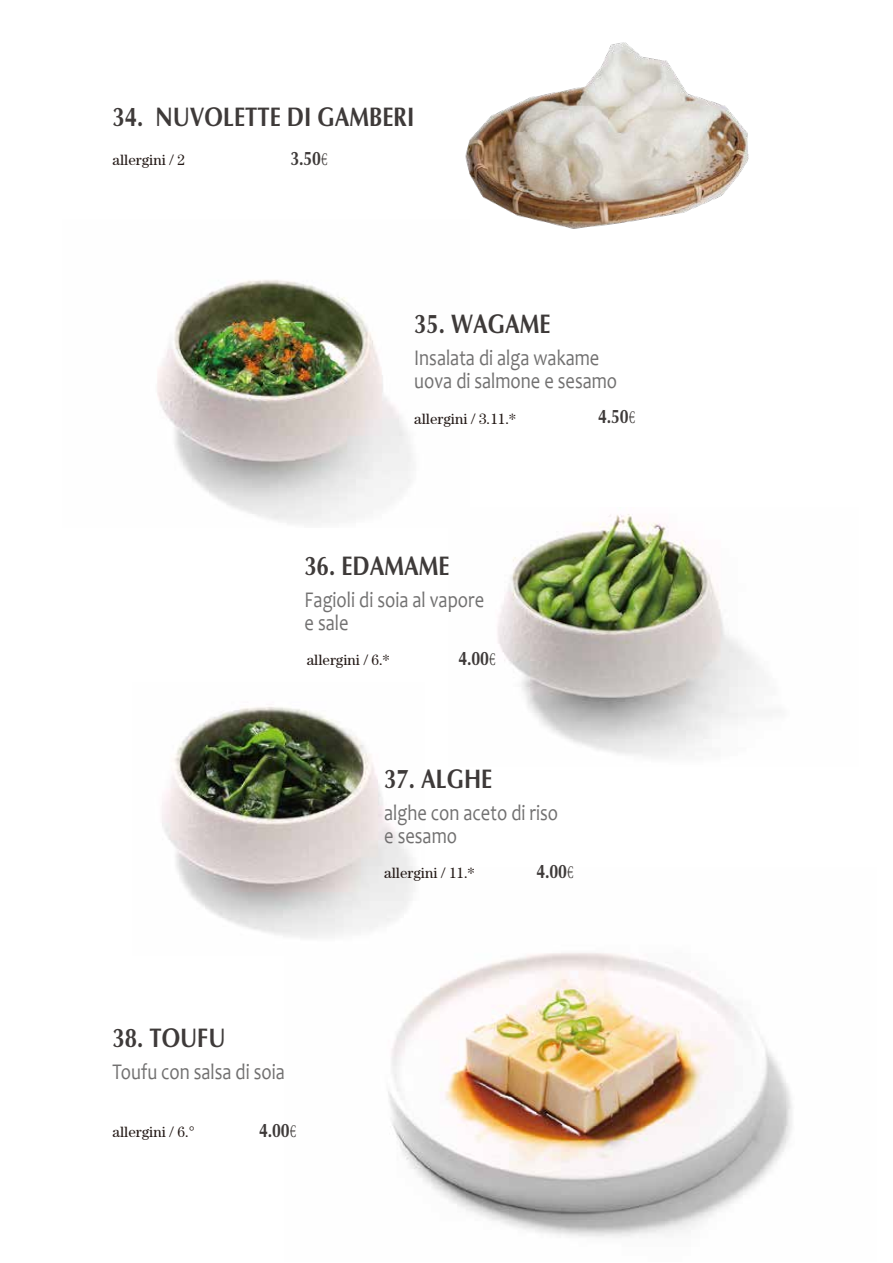
<style>
.page{position:relative;width:893px;height:1263px;background:#fff}
.page>*{position:absolute;margin:0;border:0;box-sizing:border-box;transform-origin:0 0}
.t1{font:27px "FZKANGFW GB1 0";color:#3e3a39;scale:.82 1}
.t2{font:22.5px/22.5px "Candara";color:#727171;scale:.82 1}
.t3{font:19.5px "FZKANGFW GB1 0";letter-spacing:-.01em;color:#3e3a39;scale:.82 1}
.t4{font:15px "FZSHJW GB1 0";color:#221815}
.s1{font-family:"Adobe Song Std";font-weight:300}
</style>
<div class="page">
<img style="left:497px;top:514px;width:263px;height:243px">
<img style="left:157px;top:280px;width:255px;height:243px">
<img style="left:388px;top:953px;width:404px;height:285px">
<img style="left:465px;top:42px;width:284px;height:187px">
<img style="left:162px;top:707px;width:263px;height:248px">
<p class="t1" style="left:113px;top:102px;width:370px">34. NUVOLETTE DI GAMBERI</p>
<p class="t4" style="left:113px;top:152px;width:74px">allergini / 2</p>
<p class="t3" style="left:291px;top:148px;width:48px">3.50<span class="s1">€</span></p>
<p class="t1" style="left:414px;top:309px;width:168px">35. WAGAME</p>
<p class="t2" style="left:414px;top:347px;width:249px">Insalata di alga wakame uova di salmone e sesamo</p>
<p class="t4" style="left:414px;top:411px;width:103px">allergini / 3.11.*</p>
<p class="t3" style="left:598px;top:406px;width:48px">4.50<span class="s1">€</span></p>
<p class="t1" style="left:305px;top:551px;width:178px">36. EDAMAME</p>
<p class="t2" style="left:305px;top:588px;width:221px">Fagioli di soia al vapore e sale</p>
<p class="t4" style="left:307px;top:652px;width:84px">allergini / 6.*</p>
<p class="t3" style="left:459px;top:647px;width:48px">4.00<span class="s1">€</span></p>
<p class="t1" style="left:113px;top:1023px;width:139px">38. TOUFU</p>
<p class="t2" style="left:113px;top:1060px;width:212px">Toufu con salsa di soia</p>
<p class="t4" style="left:113px;top:1124px;width:93px">allergini / 6.°</p>
<p class="t3" style="left:259px;top:1119px;width:48px">4.00<span class="s1">€</span></p>
<p class="t1" style="left:384px;top:764px;width:133px">37. ALGHE</p>
<p class="t2" style="left:384px;top:801px;width:213px">alghe con aceto di riso e sesamo</p>
<p class="t4" style="left:384px;top:865px;width:92px">allergini / 11.*</p>
<p class="t3" style="left:537px;top:860px;width:48px">4.00<span class="s1">€</span></p>
</div>
